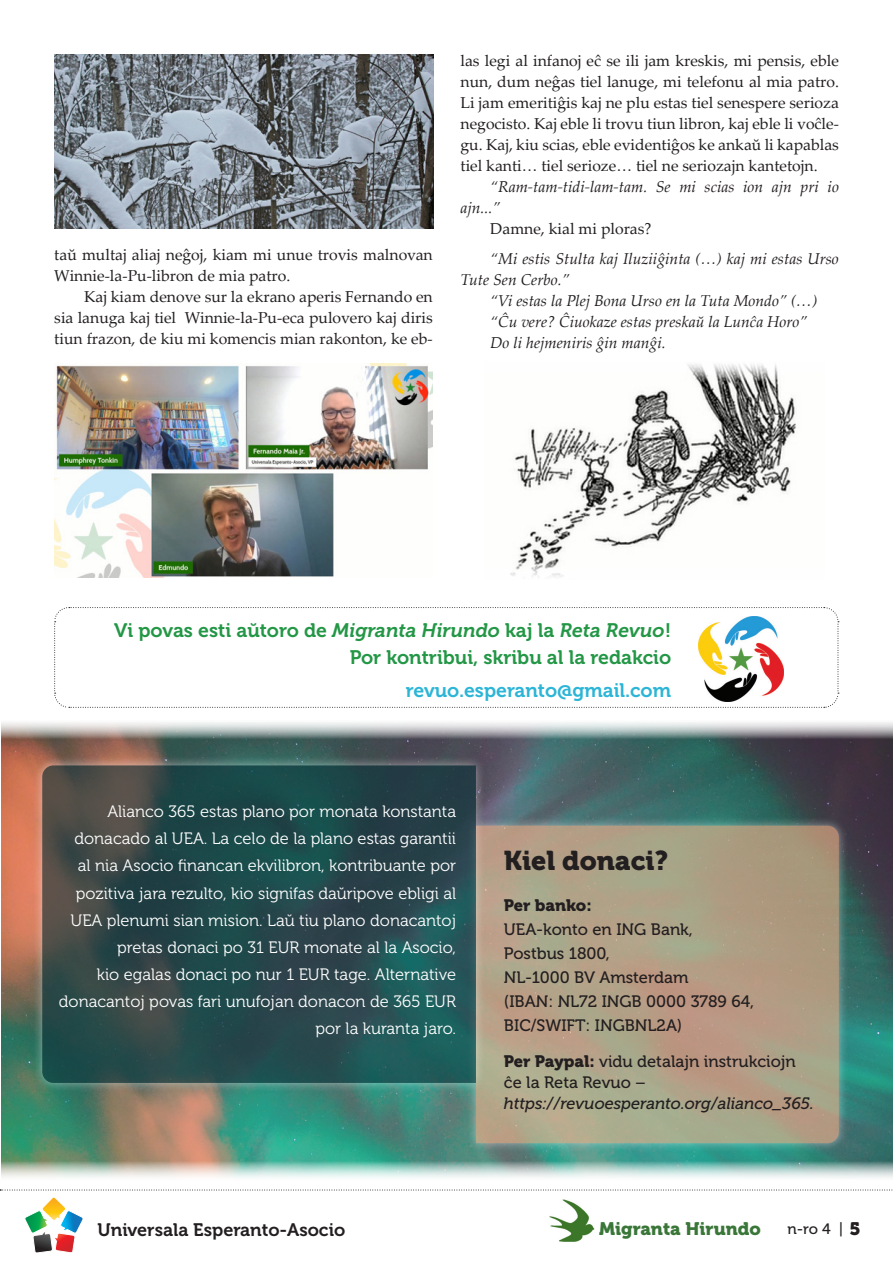
<style>
.page{position:relative;width:893px;height:1263px;background:#fff}
.page>*{position:absolute;margin:0;border:0;box-sizing:border-box;transform-origin:0 0}
.Основной_текст{font:27px "Museo 900";color:#231f20}
.t1{font:19.5px/27px "Museo 700";color:#239746;text-align:right}
.t2{font:19.5px "Museo 700";color:#2cb5d6}
.t3{font:18px "Museo 700";color:#231f20}
.t4{font:18px "Museo 900";color:#397638}
.Основной_текст-2{font:16.5px/27px "Museo 300";color:#fff;text-align:right}
.Базовый{font:16.5px "Museo 500";color:#231f20}
.Основной_текст-3{font:16.5px "Museo 500";color:#231f20}
.Основной_текст-4{font:italic 16.5px "Museo 500";color:#231f20}
.Базовый-2{font:16.5px "Museo 900";color:#231f20}
.Базовый-3{font:15.75px/21px "Palatino Linotype";color:#231f20;text-align:justify}
.Базовый-4{font:italic 15.75px/21px "Palatino Linotype";color:#231f20}
.t5{font:15px "Museo 500";color:#231f20}
.s1{font-style:italic}
.s2{font-family:"Museo 900"}
.s3{font-family:"Museo 900";font-size:18px}
</style>
<div class="page">
<svg style="left:24px;top:1197px;width:59px;height:56px"></svg>
<svg style="left:0;top:1189px;width:893px;height:1px"></svg>
<img style="left:550px;top:1199px;width:45px;height:43px">
<img style="left:510px;top:364px;width:286px;height:213px">
<img style="left:54px;top:363px;width:379px;height:215px">
<img style="left:54px;top:54px;width:379px;height:175px">
<img style="left:1px;top:722px;width:892px;height:456px">
<div style="left:466px;top:816px;width:382px;height:337px;background:#fff;opacity:.75"></div>
<svg style="left:476px;top:826px;width:363px;height:317px;background:#afa086"></svg>
<div style="left:32px;top:755px;width:453px;height:337px;background:#fff;opacity:.75"></div>
<svg style="left:42px;top:765px;width:434px;height:318px;background:#29494b"></svg>
<svg style="left:54px;top:607px;width:785px;height:101px"></svg>
<img style="left:698px;top:616px;width:85px;height:85px">
<p class="Базовый-3" style="left:54px;top:244px;width:380px">taŭ multaj aliaj neĝoj, kiam mi unue trovis malnovan<br>Winnie-la-Pu-libron de mia patro.</p>
<p class="Базовый-3" style="left:54px;top:286px;width:380px;text-indent:30px">Kaj kiam denove sur la ekrano aperis Fernando en sia lanuga kaj tiel Winnie-la-Pu-eca pulovero kaj diris tiun frazon, de kiu mi komencis mian rakonton, ke eb-</p>
<p class="Базовый-3" style="left:460px;top:49px;width:380px">las legi al infanoj eĉ se ili jam kreskis, mi pensis, eble nun, dum neĝas tiel lanuge, mi telefonu al mia patro.<br>Li jam emeritiĝis kaj ne plu estas tiel senespere serioza negocisto. Kaj eble li trovu tiun libron, kaj eble li voĉle&shy;gu. Kaj, kiu scias, eble evidentiĝos ke ankaŭ li kapablas tiel kanti… tiel serioze… tiel ne seriozajn kantetojn.</p>
<p class="Базовый-4" style="left:460px;top:175px;width:380px;text-indent:30px">“Ram-tam-tidi-lam-tam. Se mi scias ion ajn pri io ajn...”</p>
<p class="Базовый-3" style="left:490px;top:217px;width:163px">Damne, kial mi ploras?</p>
<p class="Базовый-4" style="left:460px;top:247px;width:380px;text-indent:30px">“Mi estis Stulta kaj Iluziiĝinta (…) kaj mi estas Urso<br>Tute Sen Cerbo.”</p>
<p class="Базовый-4" style="left:490px;top:289px;width:328px">“Vi estas la Plej Bona Urso en la Tuta Mondo” (…)</p>
<p class="Базовый-4" style="left:490px;top:310px;width:319px">“Ĉu vere? Ĉiuokaze estas preskaŭ la Lunĉa Horo”</p>
<p class="Базовый-4" style="left:490px;top:331px;width:177px">Do li hejmeniris ĝin manĝi.</p>
<p class="t1" style="left:114px;top:617px;width:559px">Vi povas esti aŭtoro de <span class="s1">Migranta Hirundo</span> kaj la <span class="s1">Reta Revuo</span>!<br>Por kontribui, skribu al la redakcio</p>
<p class="t2" style="left:406px;top:679px;width:267px">revuo.esperanto@gmail.com</p>
<p class="Основной_текст-2" style="left:59px;top:799px;width:399px">Alianco 365 estas plano por monata konstanta donacado al UEA. La celo de la plano estas garantii al nia Asocio financan ekvilibron, kontribuante por pozitiva jara rezulto, kio signifas daŭripove ebligi al UEA plenumi sian mision. Laŭ tiu plano donacantoj pretas donaci po 31 EUR monate al la Asocio,<br>kio egalas donaci po nur 1 EUR tage. Alternative donacantoj povas fari unufojan donacon de 365 EUR por la kuranta jaro.</p>
<p class="Основной_текст" style="left:504px;top:845px;width:166px">Kiel donaci?</p>
<p class="Базовый-2" style="left:504px;top:896px;width:89px">Per banko:</p>
<p class="Базовый" style="left:504px;top:921px;width:190px">UEA-konto en ING Bank,</p>
<p class="Базовый" style="left:504px;top:945px;width:107px">Postbus 1800,</p>
<p class="Базовый" style="left:504px;top:969px;width:186px">NL-1000 BV Amsterdam</p>
<p class="Базовый" style="left:504px;top:993px;width:251px">(IBAN: NL72 INGB 0000 3789 64,</p>
<p class="Базовый" style="left:504px;top:1017px;width:180px">BIC/SWIFT: INGBNL2A)</p>
<p class="Основной_текст-3" style="left:504px;top:1053px;width:293px"><span class="s2">Per Paypal:</span> vidu detalajn instrukciojn</p>
<p class="Основной_текст-3" style="left:504px;top:1074px;width:144px">ĉe la Reta Revuo –</p>
<p class="Основной_текст-4" style="left:504px;top:1095px;width:311px">https://revuoesperanto.org/alianco_365.</p>
<p class="t3" style="left:97px;top:1220px;width:249px">Universala Esperanto-Asocio</p>
<p class="t4" style="left:599px;top:1218px;width:163px">Migranta Hirundo</p>
<p class="t5" style="left:787px;top:1220px;width:75px">n-ro 4 | <span class="s3">5</span></p>
</div>
